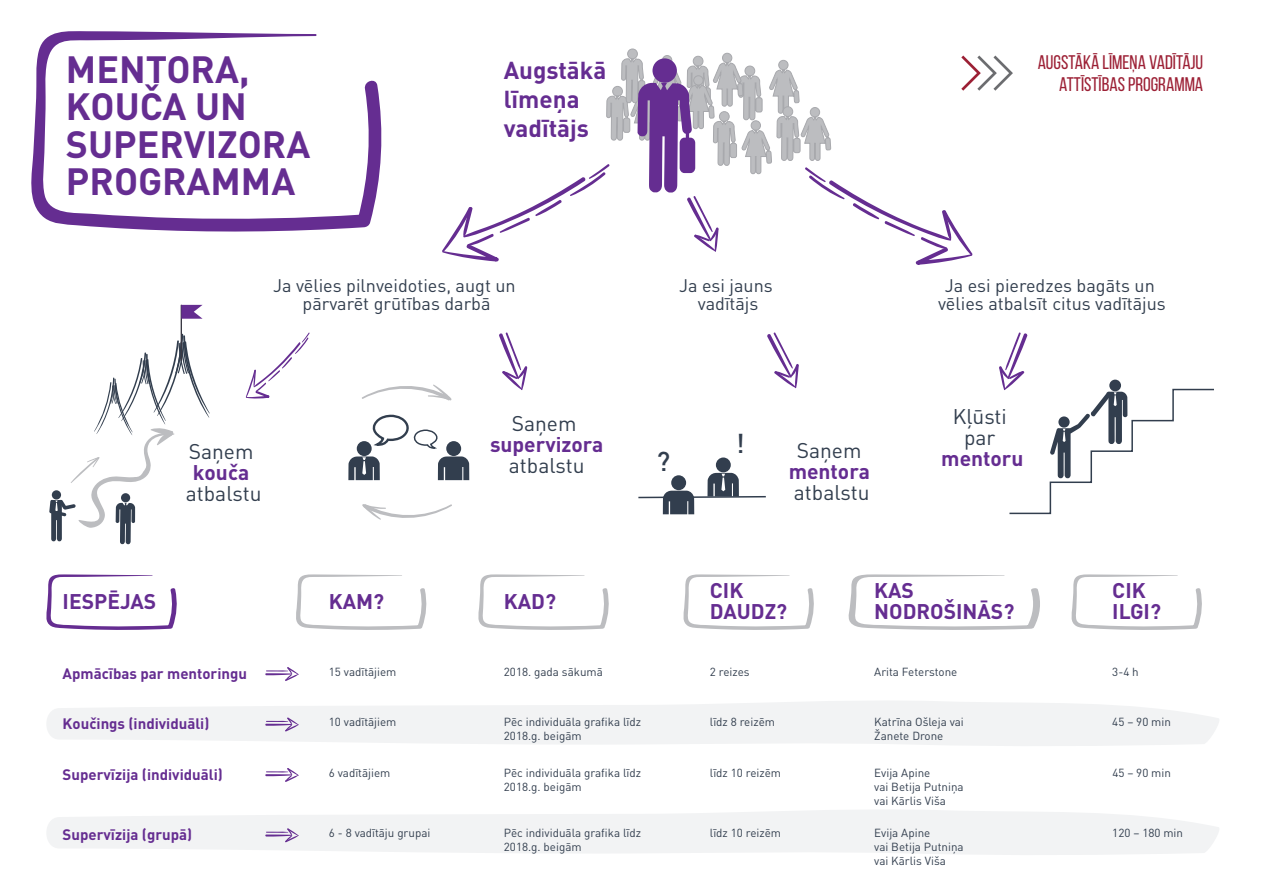
<style>
.page{position:relative;width:1263px;height:893px;background:#fff}
.page>*{position:absolute;margin:0;border:0;box-sizing:border-box;transform-origin:0 0}
.t1{font:700 37.5px/37.5px "DIN Pro";color:#652d91}
.t2{font:500 27px "DIN Pro";color:#323e4e}
.t3{font:700 24.3px/29.1px "DIN Pro";color:#652d91}
.t4{font:700 21px/21px "DIN Pro";color:#652d91}
.t5{font:21px/21px "DIN Pro";color:#323e4e;text-align:center}
.t6{font:19.65px/21.3px "Bebas Neue";color:#9c2035;text-align:right}
.t7{font:18px/18px "DIN Pro";color:#323e4e;text-align:center}
.t8{font:700 15px "DIN Pro";color:#652d91}
.t9{font:11.55px/14px "DIN Pro";color:#323e4e}
</style>
<div class="page">
<svg style="left:47px;top:701px;width:1172px;height:45px;fill:#f2f3f4"></svg>
<svg style="left:47px;top:810px;width:1172px;height:45px;fill:#f2f3f4"></svg>
<svg style="left:246px;top:332px;width:64px;height:67px"></svg>
<svg style="left:767px;top:332px;width:32px;height:56px"></svg>
<svg style="left:499px;top:332px;width:29px;height:58px"></svg>
<svg style="left:265px;top:667px;width:34px;height:14px"></svg>
<svg style="left:265px;top:717px;width:34px;height:15px"></svg>
<svg style="left:265px;top:768px;width:34px;height:14px"></svg>
<svg style="left:265px;top:828px;width:34px;height:15px"></svg>
<div style="left:446px;top:441px;width:15px;height:15px;background:#323e4e;border-radius:50%"></div>
<svg style="left:438px;top:456px;width:31px;height:24px"></svg>
<div style="left:357px;top:441px;width:15px;height:15px;background:#323e4e;border-radius:50%"></div>
<svg style="left:348px;top:456px;width:32px;height:24px"></svg>
<svg style="left:371px;top:414px;width:67px;height:35px"></svg>
<div style="left:716px;top:457px;width:15px;height:15px;background:#323e4e;border-radius:50%"></div>
<svg style="left:638px;top:473px;width:128px;height:41px"></svg>
<svg style="left:999px;top:332px;width:215px;height:183px"></svg>
<svg style="left:442px;top:48px;width:571px;height:217px"></svg>
<svg style="left:362px;top:384px;width:90px;height:17px"></svg>
<svg style="left:362px;top:504px;width:90px;height:16px"></svg>
<svg style="left:49px;top:333px;width:161px;height:211px"></svg>
<hr style="left:181px;top:305px;width:1px;height:56px;background:#3a3944">
<svg style="left:181px;top:305px;width:22px;height:14px"></svg>
<svg style="left:31px;top:31px;width:351px;height:201px"></svg>
<svg style="left:848px;top:574px;width:192px;height:56px"></svg>
<svg style="left:478px;top:574px;width:131px;height:56px"></svg>
<svg style="left:46px;top:574px;width:131px;height:56px"></svg>
<svg style="left:296px;top:574px;width:131px;height:56px"></svg>
<svg style="left:683px;top:574px;width:131px;height:56px"></svg>
<svg style="left:1071px;top:574px;width:131px;height:56px"></svg>
<h1 class="t1" style="left:66px;top:49px;width:246px">MENTORA,<br>KOUČA UN<br>SUPERVIZORA<br>PROGRAMMA</h1>
<h3 class="t3" style="left:504px;top:55px;width:104px">Augstākā līmeņa vadītājs</h3>
<h3 class="t6" style="left:1038px;top:52px;width:167px">AUGSTĀKĀ LĪMEŅA VADĪTĀJU<br>ATTĪSTĪBAS PROGRAMMA</h3>
<h3 class="t7" style="left:273px;top:275px;width:244px">Ja vēlies pilnveidoties, augt un pārvarēt grūtības darbā</h3>
<h3 class="t7" style="left:679px;top:275px;width:95px">Ja esi jauns vadītājs</h3>
<h3 class="t7" style="left:938px;top:275px;width:229px">Ja esi pieredzes bagāts un vēlies atbalsīt citus vadītājus</h3>
<h3 class="t5" style="left:189px;top:440px;width:66px">Saņem</h3>
<h3 class="t4" style="left:193px;top:461px;width:58px">kouča</h3>
<h3 class="t5" style="left:186px;top:482px;width:77px">atbalstu</h3>
<h3 class="t5" style="left:512px;top:412px;width:66px">Saņem</h3>
<h3 class="t4" style="left:490px;top:433px;width:115px">supervizora</h3>
<h3 class="t5" style="left:509px;top:454px;width:77px">atbalstu</h3>
<h2 class="t2" style="left:656px;top:443px;width:15px">?</h2>
<h2 class="t2" style="left:736px;top:425px;width:10px">!</h2>
<h3 class="t5" style="left:797px;top:439px;width:66px">Saņem</h3>
<h3 class="t4" style="left:789px;top:460px;width:83px">mentora</h3>
<h3 class="t5" style="left:794px;top:481px;width:77px">atbalstu</h3>
<h3 class="t5" style="left:953px;top:405px;width:56px">Kļūsti par</h3>
<h3 class="t4" style="left:941px;top:447px;width:84px">mentoru</h3>
<h3 class="t4" style="left:63px;top:590px;width:95px">IESPĒJAS</h3>
<h3 class="t4" style="left:329px;top:590px;width:57px">KAM?</h3>
<h3 class="t4" style="left:710px;top:579px;width:79px">CIK<br>DAUDZ?</h3>
<h3 class="t4" style="left:874px;top:579px;width:142px">KAS<br>NODROŠINĀS?</h3>
<h3 class="t4" style="left:1112px;top:579px;width:50px">CIK<br>ILGI?</h3>
<h3 class="t4" style="left:504px;top:590px;width:54px">KAD?</h3>
<p class="t8" style="left:63px;top:663px;width:186px">Apmācības par mentoringu</p>
<p class="t9" style="left:329px;top:664px;width:69px">15 vadītājiem</p>
<p class="t9" style="left:504px;top:664px;width:100px">2018. gada sākumā</p>
<p class="t9" style="left:710px;top:664px;width:41px">2 reizes</p>
<p class="t9" style="left:874px;top:664px;width:85px">Arita Feterstone</p>
<p class="t9" style="left:1112px;top:664px;width:28px">3-4 h</p>
<p class="t8" style="left:63px;top:714px;width:148px">Koučings (individuāli)</p>
<p class="t9" style="left:329px;top:715px;width:69px">10 vadītājiem</p>
<p class="t9" style="left:504px;top:715px;width:139px">Pēc individuāla grafika līdz<br>2018.g. beigām</p>
<p class="t9" style="left:710px;top:715px;width:67px">līdz 8 reizēm</p>
<p class="t9" style="left:874px;top:715px;width:91px">Katrīna Ošleja vai<br>Žanete Drone</p>
<p class="t9" style="left:1112px;top:715px;width:60px">45 – 90 min</p>
<p class="t8" style="left:63px;top:764px;width:162px">Supervīzija (individuāli)</p>
<p class="t9" style="left:329px;top:765px;width:63px">6 vadītājiem</p>
<p class="t9" style="left:504px;top:765px;width:139px">Pēc individuāla grafika līdz<br>2018.g. beigām</p>
<p class="t9" style="left:710px;top:765px;width:73px">līdz 10 reizēm</p>
<p class="t9" style="left:874px;top:765px;width:91px">Evija Apine<br>vai Betija Putniņa vai Kārlis Viša</p>
<p class="t9" style="left:874px;top:825px;width:91px">Evija Apine<br>vai Betija Putniņa vai Kārlis Viša</p>
<p class="t9" style="left:1112px;top:765px;width:60px">45 – 90 min</p>
<p class="t8" style="left:63px;top:824px;width:131px">Supervīzija (grupā)</p>
<p class="t9" style="left:329px;top:825px;width:103px">6 - 8 vadītāju grupai</p>
<p class="t9" style="left:504px;top:825px;width:139px">Pēc individuāla grafika līdz<br>2018.g. beigām</p>
<p class="t9" style="left:710px;top:825px;width:73px">līdz 10 reizēm</p>
<p class="t9" style="left:1112px;top:825px;width:72px">120 – 180 min</p>
</div>
